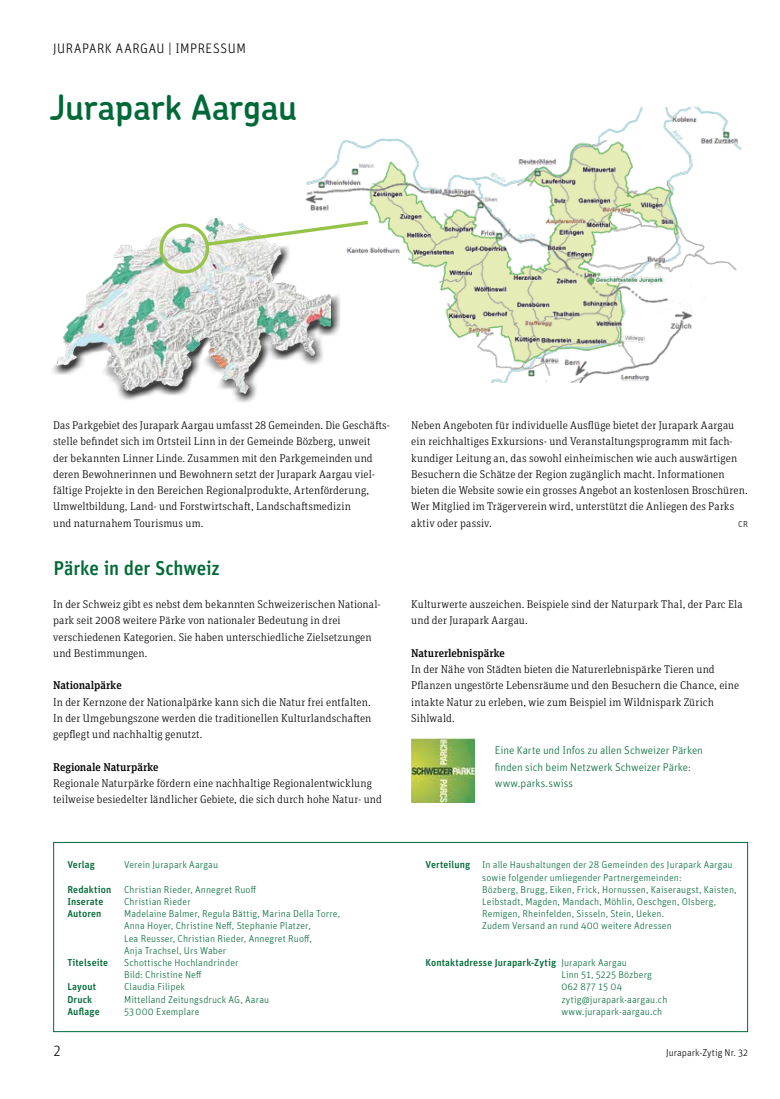
<style>
.page{position:relative;width:780px;height:1099px;background:#fff}
.page>*{position:absolute;margin:0;border:0;box-sizing:border-box;transform-origin:0 0}
.t1{font:600 35px "Chevin";letter-spacing:-.005em;color:#006937}
.t2{font:500 20px "Unit OT";letter-spacing:-.01em;color:#006937;scale:.96 1}
.t3{font:300 15px "Unit OT";color:#000;scale:.96 1}
.t4{font:300 13.75px "Unit OT";letter-spacing:.04em;color:#000;scale:.96 1}
.t5{font:300 11.25px/16.2px "Unit Slab Pro";letter-spacing:.01em;color:#000}
.t6{font:300 11.25px/16.2px "Unit OT";letter-spacing:-.005em;color:#006937}
.t7{font:500 11.25px "Unit Slab Pro";letter-spacing:-.005em;color:#000}
.t8{font:300 10px/12.2px "Unit OT";letter-spacing:.01em;color:#006937}
.t9{font:500 10px "Unit OT";letter-spacing:.01em;color:#006937}
.t10{font:300 10px "Unit OT";color:#000}
.t11{font:300 8.75px "Unit OT";color:#000}
.s1{font-weight:500}
</style>
<div class="page">
<div style="left:53px;top:842px;width:695px;height:190px;background:#fff;border:1px solid #006937"></div>
<div style="left:49px;top:241px;width:292px;height:163px;background:#000;opacity:.75"></div>
<img style="left:58px;top:237px;width:273px;height:157px">
<img style="left:296px;top:106px;width:446px;height:276px">
<img style="left:411px;top:738px;width:63px;height:64px">
<svg style="left:159px;top:219px;width:212px;height:54px"></svg>
<p class="t4" style="left:53px;top:41px;width:202px">JURAPARK AARGAU | IMPRESSUM</p>
<h1 class="t1" style="left:50px;top:85px;width:248px">Jurapark Aargau</h1>
<p class="t5" style="left:53px;top:417px;width:338px">Das Parkgebiet des Jurapark Aargau umfasst 28 Gemeinden. Die Geschäfts&shy;stelle befindet sich im Ortsteil Linn in der Gemeinde Bözberg, unweit<br>der bekannten Linner Linde. Zusammen mit den Parkgemeinden und deren Bewohnerinnen und Bewohnern setzt der Jurapark Aargau viel&shy;fältige Projekte in den Bereichen Regionalprodukte, Artenförderung, Umweltbildung, Land- und Forstwirtschaft, Landschaftsmedizin<br>und naturnahem Tourismus um.</p>
<p class="t5" style="left:411px;top:417px;width:338px">Neben Angeboten für individuelle Ausflüge bietet der Jurapark Aargau ein reichhaltiges Exkursions- und Veranstaltungsprogramm mit fach&shy;kundiger Leitung an, das sowohl einheimischen wie auch auswärtigen Besuchern die Schätze der Region zugänglich macht. Informationen bieten die Website sowie ein grosses Angebot an kostenlosen Broschüren.<br>Wer Mitglied im Trägerverein wird, unterstützt die Anliegen des Parks aktiv oder passiv.</p>
<p class="t11" style="left:738px;top:518px;width:11px">CR</p>
<h2 class="t2" style="left:53px;top:555px;width:174px">Pärke in der Schweiz</h2>
<p class="t5" style="left:53px;top:595px;width:329px">In der Schweiz gibt es nebst dem bekannten Schweizerischen National&shy;park seit 2008 weitere Pärke von nationaler Bedeutung in drei verschiedenen Kategorien. Sie haben unterschiedliche Zielsetzungen und Bestimmungen.</p>
<p class="t7" style="left:53px;top:677px;width:70px">Nationalpärke</p>
<p class="t5" style="left:53px;top:693px;width:320px;text-align:justify">In der Kernzone der Nationalpärke kann sich die Natur frei entfalten.<br>In der Umgebungszone werden die traditionellen Kulturlandschaften gepflegt und nachhaltig genutzt.</p>
<p class="t7" style="left:53px;top:758px;width:107px">Regionale Naturpärke</p>
<p class="t5" style="left:53px;top:774px;width:330px">Regionale Naturpärke fördern eine nachhaltige Regionalentwicklung teilweise besiedelter ländlicher Gebiete, die sich durch hohe Natur- und</p>
<p class="t9" style="left:67px;top:858px;width:29px">Verlag</p>
<p class="t8" style="left:124px;top:858px;width:96px">Verein Jurapark Aargau</p>
<p class="t9" style="left:67px;top:883px;width:45px">Redaktion</p>
<p class="t8" style="left:124px;top:883px;width:134px">Christian Rieder, Annegret Ruoff</p>
<p class="t9" style="left:67px;top:895px;width:37px">Inserate</p>
<p class="t8" style="left:124px;top:895px;width:68px">Christian Rieder</p>
<p class="t9" style="left:67px;top:907px;width:36px">Autoren</p>
<p class="t8" style="left:124px;top:907px;width:218px">Madelaine Balmer, Regula Bättig, Marina Della Torre, Anna Hoyer, Christine Neff, Stephanie Platzer,<br>Lea Reusser, Christian Rieder, Annegret Ruoff,<br>Anja Trachsel, Urs Waber</p>
<p class="t9" style="left:67px;top:956px;width:42px">Titelseite</p>
<p class="t8" style="left:124px;top:956px;width:116px">Schottische Hochlandrinder<br>Bild: Christine Neff</p>
<p class="t9" style="left:67px;top:980px;width:30px">Layout</p>
<p class="t8" style="left:124px;top:980px;width:62px">Claudia Filipek</p>
<p class="t9" style="left:67px;top:992px;width:26px">Druck</p>
<p class="t8" style="left:124px;top:993px;width:147px">Mittelland Zeitungsdruck AG, Aarau</p>
<p class="t9" style="left:67px;top:1004px;width:34px">Auflage</p>
<p class="t8" style="left:124px;top:1005px;width:77px">53000 Exemplare</p>
<p class="t5" style="left:411px;top:595px;width:333px">Kulturwerte auszeichen. Beispiele sind der Naturpark Thal, der Parc Ela und der Jurapark Aargau.</p>
<p class="t7" style="left:411px;top:645px;width:95px">Naturerlebnispärke</p>
<p class="t5" style="left:411px;top:660px;width:329px">In der Nähe von Städten bieten die Naturerlebnispärke Tieren und Pflanzen ungestörte Lebensräume und den Besuchern die Chance, eine intakte Natur zu erleben, wie zum Beispiel im Wildnispark Zürich Sihlwald.</p>
<p class="t6" style="left:495px;top:742px;width:209px">Eine Karte und Infos zu allen Schweizer Pärken finden sich beim Netzwerk Schweizer Pärke: www.parks.swiss</p>
<p class="t8" style="left:482px;top:859px;width:256px;text-indent:-57px"><span class="s1">Verteilung</span> In alle Haushaltungen der 28 Gemeinden des Jurapark Aargau sowie folgender umliegender Partnergemeinden:<br>Bözberg, Brugg, Eiken, Frick, Hornussen, Kaiseraugst, Kaisten, Leibstadt, Magden, Mandach, Möhlin, Oeschgen, Olsberg, Remigen, Rheinfelden, Sisseln, Stein, Ueken.<br>Zudem Versand an rund 400 weitere Adressen</p>
<p class="t8" style="left:561px;top:956px;width:107px;text-indent:-136px"><span class="s1">Kontaktadresse Jurapark-Zytig</span> Jurapark Aargau<br>Linn 51, 5225 Bözberg<br>062 877 15 04 zytig@jurapark-aargau.ch www.jurapark-aargau.ch</p>
<h3 class="t3" style="left:53px;top:1042px;width:10px">2</h3>
<p class="t10" style="left:666px;top:1047px;width:83px">Jurapark-Zytig Nr. 32</p>
</div>
